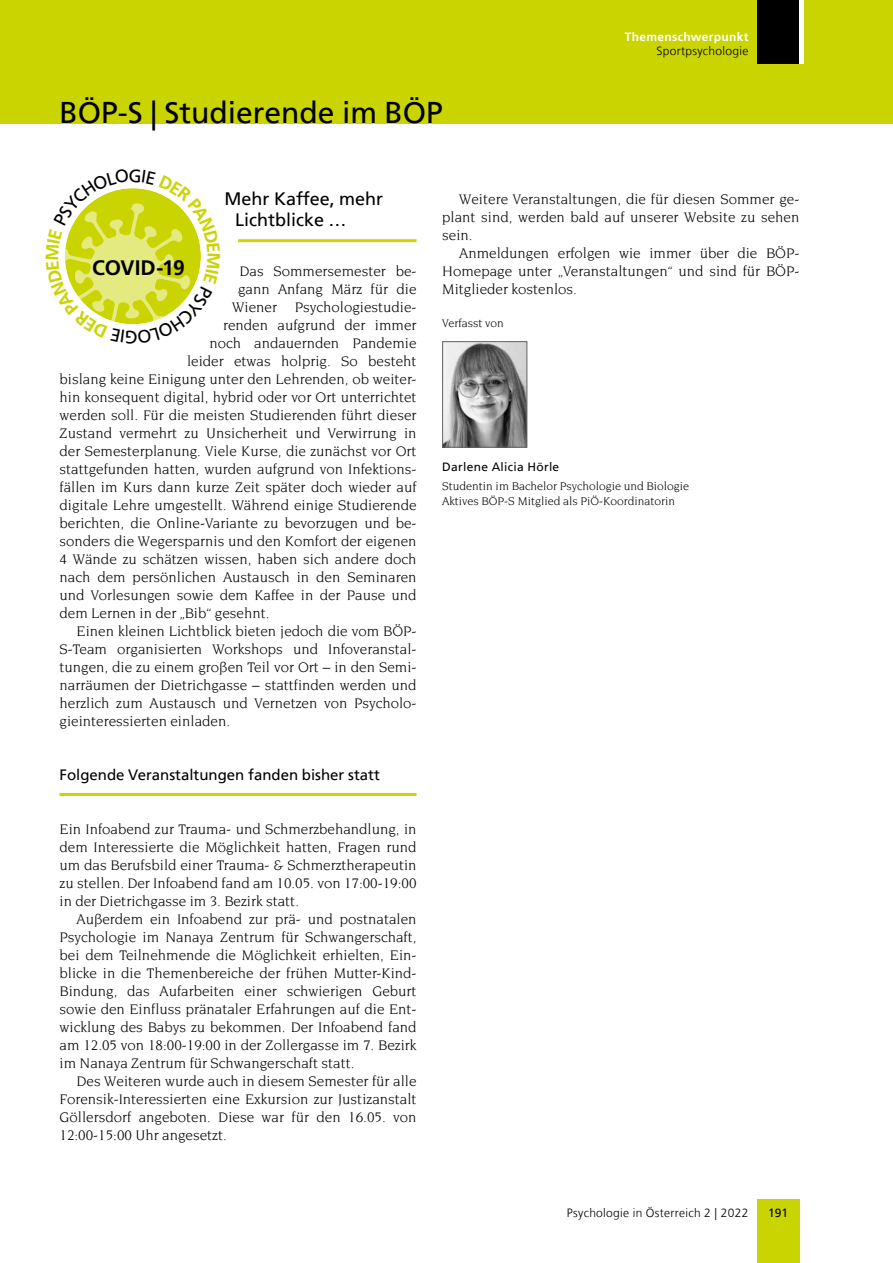
<style>
.page{position:relative;width:893px;height:1263px;background:#fff}
.page>*{position:absolute;margin:0;border:0;box-sizing:border-box;transform-origin:0 0}
.t1{font:30px "Frutiger LT";color:#000}
.t2{font:700 21px "Frutiger LT";letter-spacing:-.01em;color:#000}
.t3{font:18px/21.6px "Frutiger LT";color:#000}
.t4{font:15px/18px "Novarese Std";color:#000;text-align:justify}
.t5{font:15px "Frutiger LT";color:#000}
.t6{font:12px/15px "Novarese Std";color:#000}
.t7{font:300 12px "Frutiger LT";letter-spacing:.025em;color:#000}
.t8{font:12px "Frutiger LT";letter-spacing:.025em;color:#000}
.t9{font:700 12px "Frutiger LT";letter-spacing:.025em;color:#fff}
</style>
<div class="page">
<div style="left:0;top:0;width:893px;height:123px;background:#cad400"></div>
<div style="left:757px;top:1199px;width:42px;height:64px;background:#cad400"></div>
<div style="left:757px;top:0;width:42px;height:64px;background:#000"></div>
<div style="left:799px;top:0;width:5px;height:64px;background:#fff"></div>
<hr style="left:238px;top:239px;width:179px;height:3px;background:#cad400">
<hr style="left:60px;top:793px;width:357px;height:3px;background:#cad400">
<img style="left:444px;top:343px;width:81px;height:103px">
<div style="left:442px;top:341px;width:85px;height:107px;border:1px solid #646363"></div>
<svg style="left:64px;top:188px;width:137px;height:137px"></svg>
<h1 class="t1" style="left:60px;top:95px;width:385px">BÖP-S | Studierende im BÖP</h1>
<p class="t9" style="left:625px;top:30px;width:125px">Themenschwerpunkt</p>
<p class="t7" style="left:656px;top:44px;width:93px">Sportpsychologie</p>
<p class="t3" style="left:235px;top:188px;width:150px;text-indent:-10px">Mehr Kaffee, mehr<br>Lichtblicke …</p>
<p class="t4" style="left:240px;top:262px;width:178px">Das Sommersemester be-</p>
<p class="t4" style="left:238px;top:280px;width:180px">gann Anfang März für die</p>
<p class="t4" style="left:232px;top:298px;width:186px">Wiener Psychologiestudie-</p>
<p class="t4" style="left:223px;top:316px;width:195px">renden aufgrund der immer</p>
<p class="t4" style="left:210px;top:334px;width:209px">noch andauernden Pandemie</p>
<p class="t4" style="left:187px;top:352px;width:231px">leider etwas holprig. So besteht</p>
<p class="t4" style="left:60px;top:370px;width:358px">bislang keine Einigung unter den Lehrenden, ob weiter-</p>
<p class="t4" style="left:60px;top:388px;width:359px">hin konsequent digital, hybrid oder vor Ort unterrichtet</p>
<p class="t4" style="left:60px;top:406px;width:358px">werden soll. Für die meisten Studierenden führt dieser</p>
<p class="t4" style="left:60px;top:424px;width:358px">Zustand vermehrt zu Unsicherheit und Verwirrung in</p>
<p class="t4" style="left:60px;top:442px;width:358px">der Semesterplanung. Viele Kurse, die zunächst vor Ort</p>
<p class="t4" style="left:60px;top:460px;width:358px">stattgefunden hatten, wurden aufgrund von Infektions-</p>
<p class="t4" style="left:60px;top:478px;width:359px">fällen im Kurs dann kurze Zeit später doch wieder auf</p>
<p class="t4" style="left:60px;top:496px;width:359px">digitale Lehre umgestellt. Während einige Studierende</p>
<p class="t4" style="left:60px;top:514px;width:359px">berichten, die Online-Variante zu bevorzugen und be-</p>
<p class="t4" style="left:60px;top:532px;width:359px">sonders die Wegersparnis und den Komfort der eigenen</p>
<p class="t4" style="left:60px;top:550px;width:359px">4 Wände zu schätzen wissen, haben sich andere doch</p>
<p class="t4" style="left:60px;top:568px;width:358px">nach dem persönlichen Austausch in den Seminaren</p>
<p class="t4" style="left:60px;top:586px;width:359px">und Vorlesungen sowie dem Kaffee in der Pause und</p>
<p class="t4" style="left:60px;top:604px;width:211px">dem Lernen in der „Bib“ gesehnt.</p>
<p class="t4" style="left:77px;top:622px;width:342px">Einen kleinen Lichtblick bieten jedoch die vom BÖP-</p>
<p class="t4" style="left:60px;top:640px;width:359px">S-Team organisierten Workshops und Infoveranstal-</p>
<p class="t4" style="left:60px;top:658px;width:358px">tungen, die zu einem großen Teil vor Ort – in den Semi-</p>
<p class="t4" style="left:60px;top:676px;width:359px">narräumen der Dietrichgasse – stattfinden werden und</p>
<p class="t4" style="left:60px;top:694px;width:358px">herzlich zum Austausch und Vernetzen von Psycholo-</p>
<p class="t4" style="left:60px;top:712px;width:172px">gieinteressierten einladen.</p>
<p class="t5" style="left:60px;top:766px;width:322px">Folgende Veranstaltungen fanden bisher statt</p>
<p class="t4" style="left:60px;top:820px;width:359px">Ein Infoabend zur Trauma- und Schmerzbehandlung, in dem Interessierte die Möglichkeit hatten, Fragen rund um das Berufsbild einer Trauma- &amp; Schmerztherapeutin zu stellen. Der Infoabend fand am 10.05. von 17:00-19:00 in der Dietrichgasse im 3. Bezirk statt.</p>
<p class="t4" style="left:60px;top:910px;width:359px;text-indent:17px">Außerdem ein Infoabend zur prä- und postnatalen Psychologie im Nanaya Zentrum für Schwangerschaft, bei dem Teilnehmende die Möglichkeit erhielten, Ein&shy;blicke in die Themenbereiche der frühen Mutter-Kind-Bindung, das Aufarbeiten einer schwierigen Geburt sowie den Einfluss pränataler Erfahrungen auf die Ent&shy;wicklung des Babys zu bekommen. Der Infoabend fand am 12.05 von 18:00-19:00 in der Zollergasse im 7. Bezirk im Nanaya Zentrum für Schwangerschaft statt.</p>
<p class="t4" style="left:60px;top:1072px;width:359px;text-indent:17px">Des Weiteren wurde auch in diesem Semester für alle Forensik-Interessierten eine Exkursion zur Justizanstalt Göllersdorf angeboten. Diese war für den 16.05. von 12:00-15:00 Uhr angesetzt.</p>
<h2 class="t2" style="left:92px;top:256px;width:94px">COVID-19</h2>
<p class="t4" style="left:442px;top:190px;width:359px;text-indent:17px">Weitere Veranstaltungen, die für diesen Sommer ge&shy;plant sind, werden bald auf unserer Website zu sehen sein.</p>
<p class="t4" style="left:442px;top:244px;width:359px;text-indent:17px">Anmeldungen erfolgen wie immer über die BÖP-Homepage unter „Veranstaltungen“ und sind für BÖP-Mitglieder kostenlos.</p>
<p class="t6" style="left:442px;top:316px;width:63px">Verfasst von</p>
<p class="t8" style="left:442px;top:459px;width:119px">Darlene Alicia Hörle</p>
<p class="t6" style="left:442px;top:478px;width:248px">Studentin im Bachelor Psychologie und Biologie<br>Aktives BÖP-S Mitglied als PiÖ-Koordinatorin</p>
<p class="t7" style="left:567px;top:1206px;width:183px">Psychologie in Österreich 2 | 2022</p>
<p class="t8" style="left:768px;top:1205px;width:22px">191</p>
</div>
